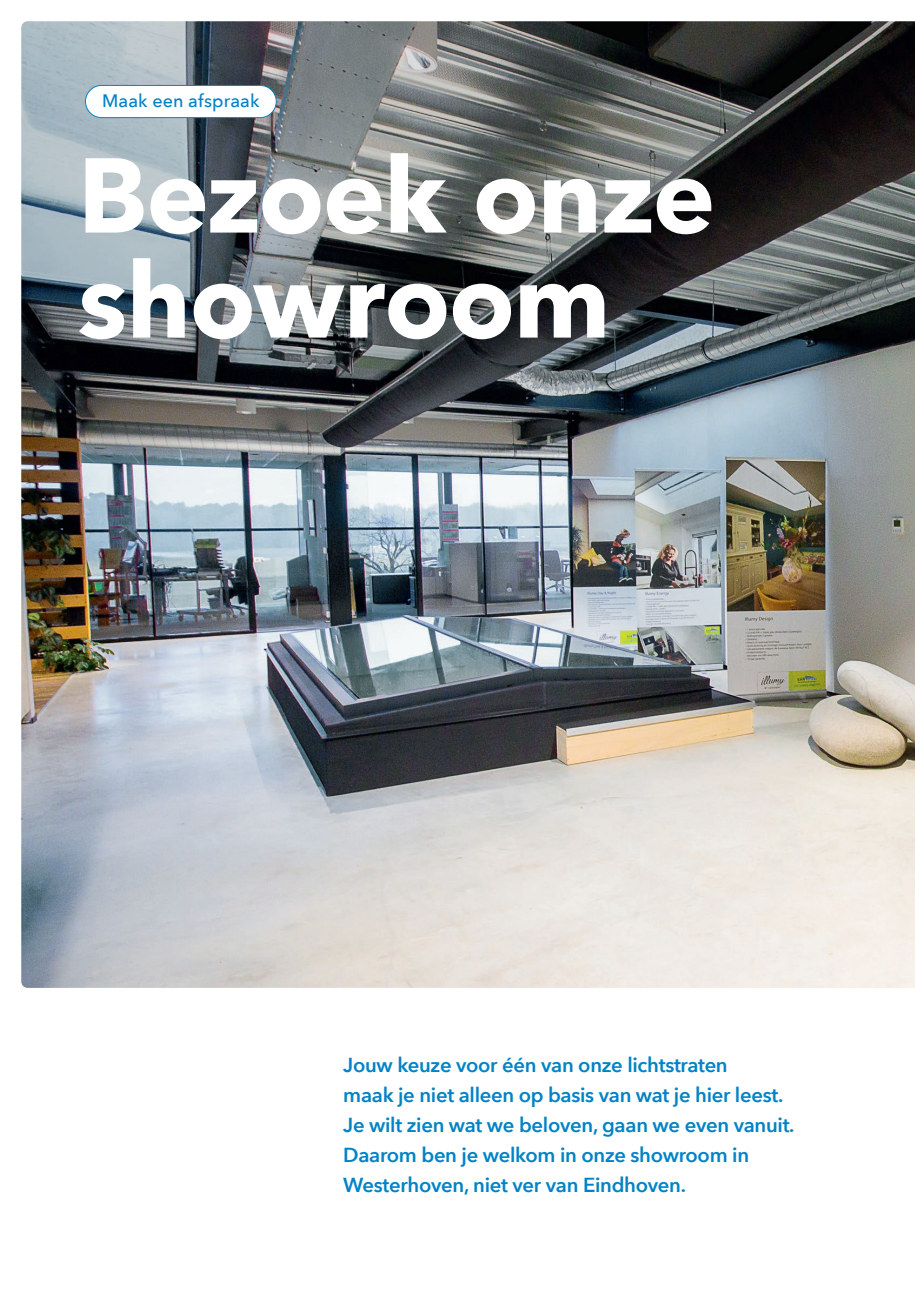
<style>
.page{position:relative;width:915px;height:1297px;background:#fff}
.page>*{position:absolute;margin:0;border:0;box-sizing:border-box;transform-origin:0 0}
.t1{font:700 105px/105px "Avenir Next";letter-spacing:-.015em;color:#fff}
.t2{font:600 20.25px/30px "Avenir Next";letter-spacing:-.015em;color:#0083c6}
.t3{font:500 18px "Avenir Next";letter-spacing:.005em;color:#0083c6}
</style>
<div class="page">
<img style="left:21px;top:21px;width:893px;height:967px">
<div style="left:85px;top:85px;width:191px;height:33px;background:#fff;border-radius:16px"></div>
<div style="left:85px;top:85px;width:191px;height:33px;border:1px solid #0083c6;border-radius:16px"></div>
<p class="t3" style="left:102px;top:94px;width:159px">Maak een afspraak</p>
<h1 class="t1" style="left:78px;top:152px;width:638px">Bezoek onze showroom</h1>
<p class="t2" style="left:343px;top:1052px;width:452px">Jouw keuze voor één van onze lichtstraten<br>maak je niet alleen op basis van wat je hier leest.<br>Je wilt zien wat we beloven, gaan we even vanuit.<br>Daarom ben je welkom in onze showroom in Westerhoven, niet ver van Eindhoven.</p>
</div>
